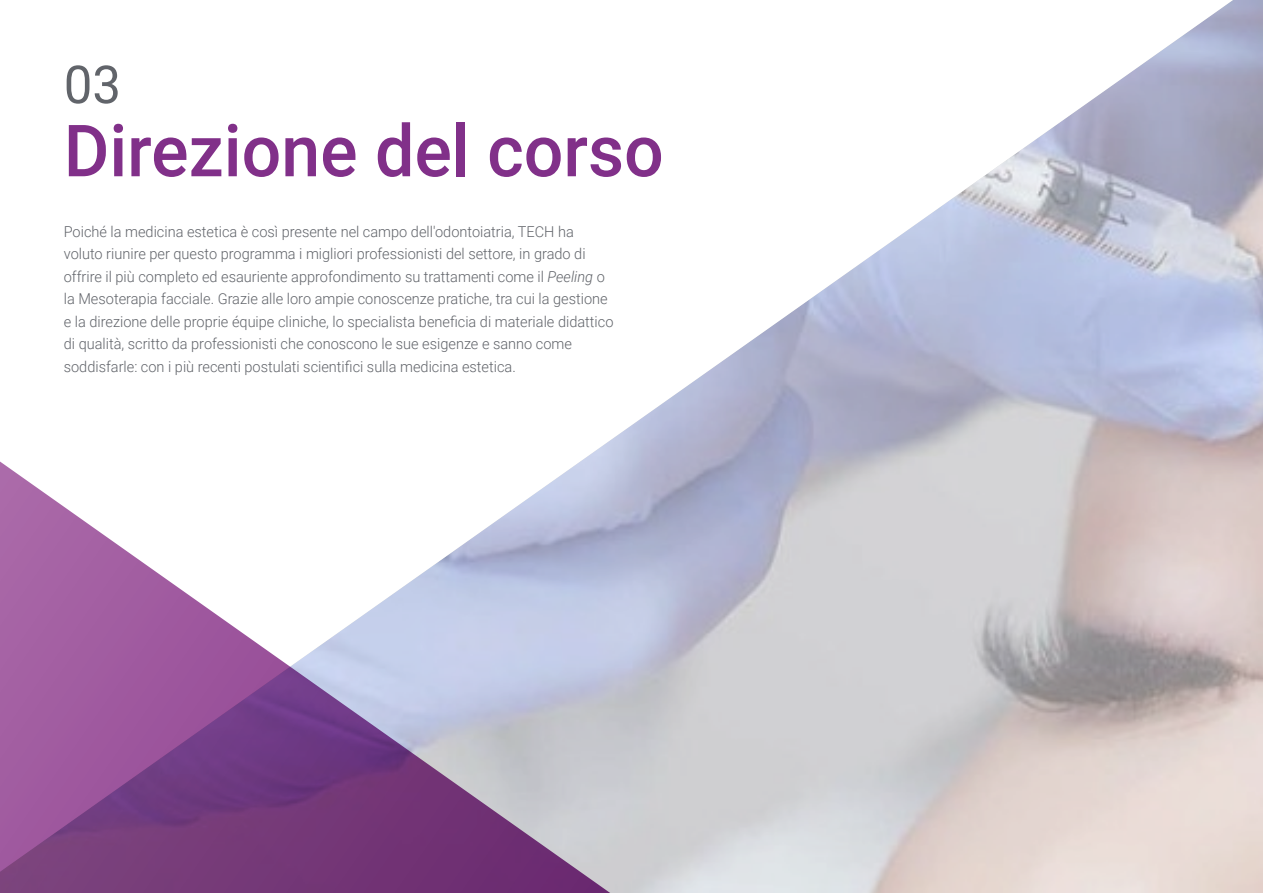
<style>
.page{position:relative;width:1263px;height:893px;background:#fff}
.page>*{position:absolute;margin:0;border:0;box-sizing:border-box;transform-origin:0 0}
.t1{font:500 72px "Roboto";color:#813089}
.t2{font:52.5px "Roboto";color:#61646a}
.t3{font:300 15px/22.5px "Roboto";color:#61646a}
.s1{font-style:italic}
</style>
<div class="page">
<img style="left:602px;top:0;width:661px;height:893px">
<svg style="left:0;top:446px;width:640px;height:447px"></svg>
<h2 class="t2" style="left:64px;top:48px;width:59px">03</h2>
<h1 class="t1" style="left:64px;top:100px;width:601px">Direzione del corso</h1>
<p class="t3" style="left:64px;top:219px;width:551px">Poiché la medicina estetica è così presente nel campo dell'odontoiatria, TECH ha voluto riunire per questo programma i migliori professionisti del settore, in grado di offrire il più completo ed esauriente approfondimento su trattamenti come il <span class="s1">Peeling</span> o la Mesoterapia facciale. Grazie alle loro ampie conoscenze pratiche, tra cui la gestione e la direzione delle proprie équipe cliniche, lo specialista beneficia di materiale didattico di qualità, scritto da professionisti che conoscono le sue esigenze e sanno come soddisfarle: con i più recenti postulati scientifici sulla medicina estetica.</p>
</div>
